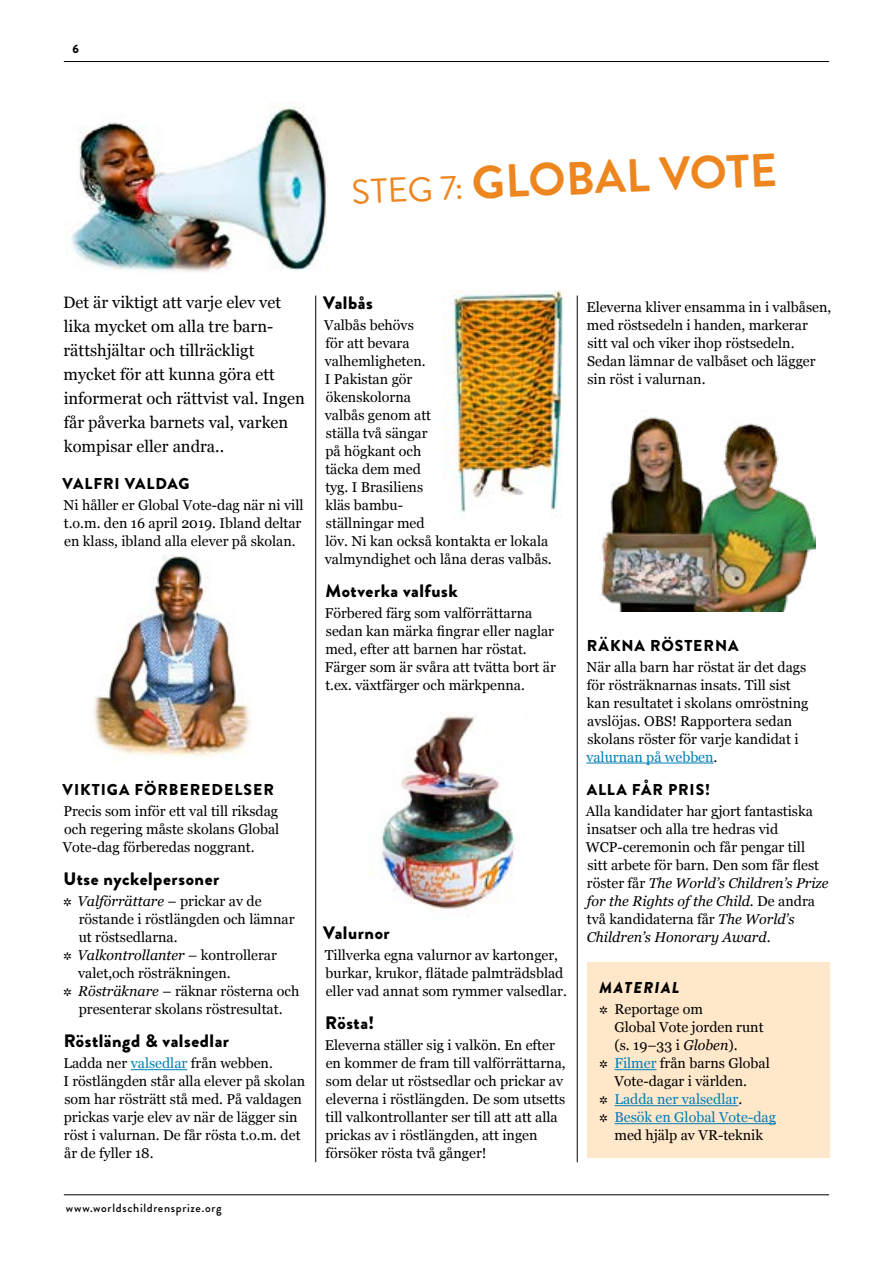
<style>
.page{position:relative;width:893px;height:1263px;background:#fff}
.page>*{position:absolute;margin:0;border:0;box-sizing:border-box;transform-origin:0 0}
.t1{font:700 46.5px "Brandon Grotesque";color:#ee8620}
.t2{font:900 18px "Brandon Grotesque";letter-spacing:.03em;color:#000}
.t3{font:16.5px/24px "Georgia";color:#000}
.t4{font:900 15.75px "Brandon Grotesque";letter-spacing:.06em;color:#000}
.t5{font:italic 900 15.75px "Brandon Grotesque";letter-spacing:.09em;color:#000}
.t6{font:14.25px/18px "Georgia";color:#000}
.t7{font:italic 14.25px "Georgia";color:#000}
.t8{font:14.25px "Georgia";color:#007eb7}
.t9{font:500 12px "Brandon Grotesque";letter-spacing:.06em;color:#000}
.t10{font:900 12px "Brandon Grotesque";color:#000}
.s1{font-weight:400;font-size:34.5px}
.s2{font-style:normal}
.s3{font-style:italic}
.s4{color:#007eb7}
.s5{color:#000}
</style>
<div class="page">
<hr style="left:315px;top:296px;width:1px;height:866px;background:#000">
<hr style="left:577px;top:296px;width:1px;height:866px;background:#000">
<img style="left:65px;top:102px;width:262px;height:170px">
<img style="left:601px;top:416px;width:214px;height:196px">
<img style="left:369px;top:715px;width:146px;height:196px">
<img style="left:442px;top:290px;width:121px;height:223px">
<img style="left:94px;top:554px;width:157px;height:203px">
<hr style="left:131px;top:1069px;width:56px;height:1px;background:#007eb7">
<hr style="left:586px;top:763px;width:128px;height:1px;background:#007eb7">
<div style="left:587px;top:962px;width:242px;height:196px;background:#ffe7ca"></div>
<hr style="left:614px;top:1069px;width:42px;height:1px;background:#007eb7">
<hr style="left:614px;top:1105px;width:124px;height:1px;background:#007eb7">
<hr style="left:614px;top:1123px;width:162px;height:1px;background:#007eb7">
<hr style="left:64px;top:61px;width:765px;height:1px;background:#000">
<hr style="left:64px;top:1194px;width:765px;height:1px;background:#000">
<p class="t10" style="left:73px;top:40px;width:8px">6</p>
<h1 class="t1" style="left:350px;top:153px;width:427px;rotate:-2deg"><span class="s1">STEG 7:</span> GLOBAL VOTE</h1>
<p class="t3" style="left:63px;top:290px;width:243px">Det är viktigt att varje elev vet lika mycket om alla tre barn&shy;rättshjältar och tillräckligt mycket för att kunna göra ett informerat och rättvist val. Ingen får påverka barnets val, varken kompisar eller andra..</p>
<p class="t4" style="left:63px;top:472px;width:128px">VALFRI VALDAG</p>
<p class="t6" style="left:64px;top:495px;width:241px">Ni håller er Global Vote-dag när ni vill t.o.m. den 16 april 2019. Ibland deltar en klass, ibland alla elever på skolan.</p>
<p class="t2" style="left:323px;top:290px;width:51px">Valbås</p>
<p class="t6" style="left:324px;top:315px;width:229px">Valbås behövs<br>för att bevara<br>valhemligheten.<br>I Pakistan gör<br>ökenskolorna<br>valbås genom att<br>ställa två sängar<br>på högkant och<br>täcka dem med<br>tyg. I Brasiliens<br>kläs bambu-<br>ställningar med<br>löv. Ni kan också kontakta er lokala valmyndighet och låna deras valbås.</p>
<p class="t2" style="left:325px;top:578px;width:134px">Motverka valfusk</p>
<p class="t6" style="left:325px;top:603px;width:233px">Förbered färg som valförrättarna sedan kan märka fingrar eller naglar med, efter att barnen har röstat.<br>Färger som är svåra att tvätta bort är t.ex. växtfärger och märkpenna.</p>
<p class="t4" style="left:63px;top:778px;width:213px">VIKTIGA FÖRBEREDELSER</p>
<p class="t6" style="left:63px;top:801px;width:218px;text-align:justify">Precis som inför ett val till riksdag och regering måste skolans Global Vote-dag förberedas noggrant.</p>
<p class="t2" style="left:63px;top:866px;width:158px">Utse nyckelpersoner</p>
<p class="t7" style="left:64px;top:890px;width:199px">✲ Valförrättare <span class="s2">– prickar av de</span></p>
<p class="t6" style="left:79px;top:909px;width:217px">röstande i röstlängden och lämnar</p>
<p class="t6" style="left:79px;top:927px;width:100px">ut röstsedlarna.</p>
<p class="t7" style="left:64px;top:944px;width:215px">✲ Valkontrollanter <span class="s2">– kontrollerar</span></p>
<p class="t6" style="left:78px;top:963px;width:154px">valet,och rösträkningen.</p>
<p class="t6" style="left:64px;top:981px;width:237px">✲ <span class="s3">Rösträknare</span> – räknar rösterna och</p>
<p class="t6" style="left:79px;top:999px;width:205px">presenterar skolans röstresultat.</p>
<p class="t2" style="left:64px;top:1028px;width:167px">Röstlängd &amp; valsedlar</p>
<p class="t6" style="left:63px;top:1053px;width:243px">Ladda ner <span class="s4">valsedlar</span> från webben.<br>I röstlängden står alla elever på skolan som har rösträtt stå med. På valdagen prickas varje elev av när de lägger sin röst i valurnan. De får rösta t.o.m. det år de fyller 18.</p>
<p class="t9" style="left:66px;top:1200px;width:157px">www.worldschildrensprize.org</p>
<p class="t2" style="left:323px;top:920px;width:68px">Valurnor</p>
<p class="t6" style="left:325px;top:945px;width:244px">Tillverka egna valurnor av kartonger, burkar, krukor, flätade palmträdsblad eller vad annat som rymmer valsedlar.</p>
<p class="t2" style="left:325px;top:1010px;width:50px">Rösta!</p>
<p class="t6" style="left:325px;top:1035px;width:242px">Eleverna ställer sig i valkön. En efter en kommer de fram till valförrättarna, som delar ut röstsedlar och prickar av eleverna i röstlängden. De som utsetts till valkontrollanter ser till att att alla prickas av i röstlängden, att ingen försöker rösta två gånger!</p>
<p class="t6" style="left:586px;top:297px;width:247px">Eleverna kliver ensamma in i valbåsen, med röstsedeln i handen, markerar<br>sitt val och viker ihop röstsedeln.<br>Sedan lämnar de valbåset och lägger sin röst i valurnan.</p>
<p class="t4" style="left:587px;top:634px;width:153px">RÄKNA RÖSTERNA</p>
<p class="t6" style="left:586px;top:657px;width:224px">När alla barn har röstat är det dags för rösträknarnas insats. Till sist kan resultatet i skolans omröstning avslöjas. OBS! Rapportera sedan skolans röster för varje kandidat i <span class="s4">valurnan på webben</span>.</p>
<p class="t4" style="left:587px;top:778px;width:125px">ALLA FÅR PRIS!</p>
<p class="t6" style="left:586px;top:801px;width:244px">Alla kandidater har gjort fantastiska insatser och alla tre hedras vid WCP-ceremonin och får pengar till sitt arbete för barn. Den som får flest röster får <span class="s3">The World’s Children’s Prize for the Rights of the Child</span>. De andra två kandidaterna får <span class="s3">The World’s Children’s Honorary Award</span>.</p>
<p class="t5" style="left:600px;top:976px;width:81px">MATERIAL</p>
<p class="t6" style="left:600px;top:999px;width:105px">✲ Reportage om</p>
<p class="t6" style="left:614px;top:1017px;width:151px">Global Vote jorden runt</p>
<p class="t6" style="left:614px;top:1035px;width:125px">(s. 19–33 i <span class="s3">Globen</span>).</p>
<p class="t6" style="left:600px;top:1053px;width:172px">✲ <span class="s4">Filmer</span> från barns Global</p>
<p class="t6" style="left:614px;top:1071px;width:134px">Vote-dagar i världen.</p>
<p class="t8" style="left:600px;top:1088px;width:144px"><span class="s5">✲</span> Ladda ner valsedlar<span class="s5">.</span></p>
<p class="t8" style="left:600px;top:1106px;width:178px"><span class="s5">✲</span> Besök en Global Vote-dag</p>
<p class="t6" style="left:614px;top:1125px;width:150px">med hjälp av VR-teknik</p>
</div>
